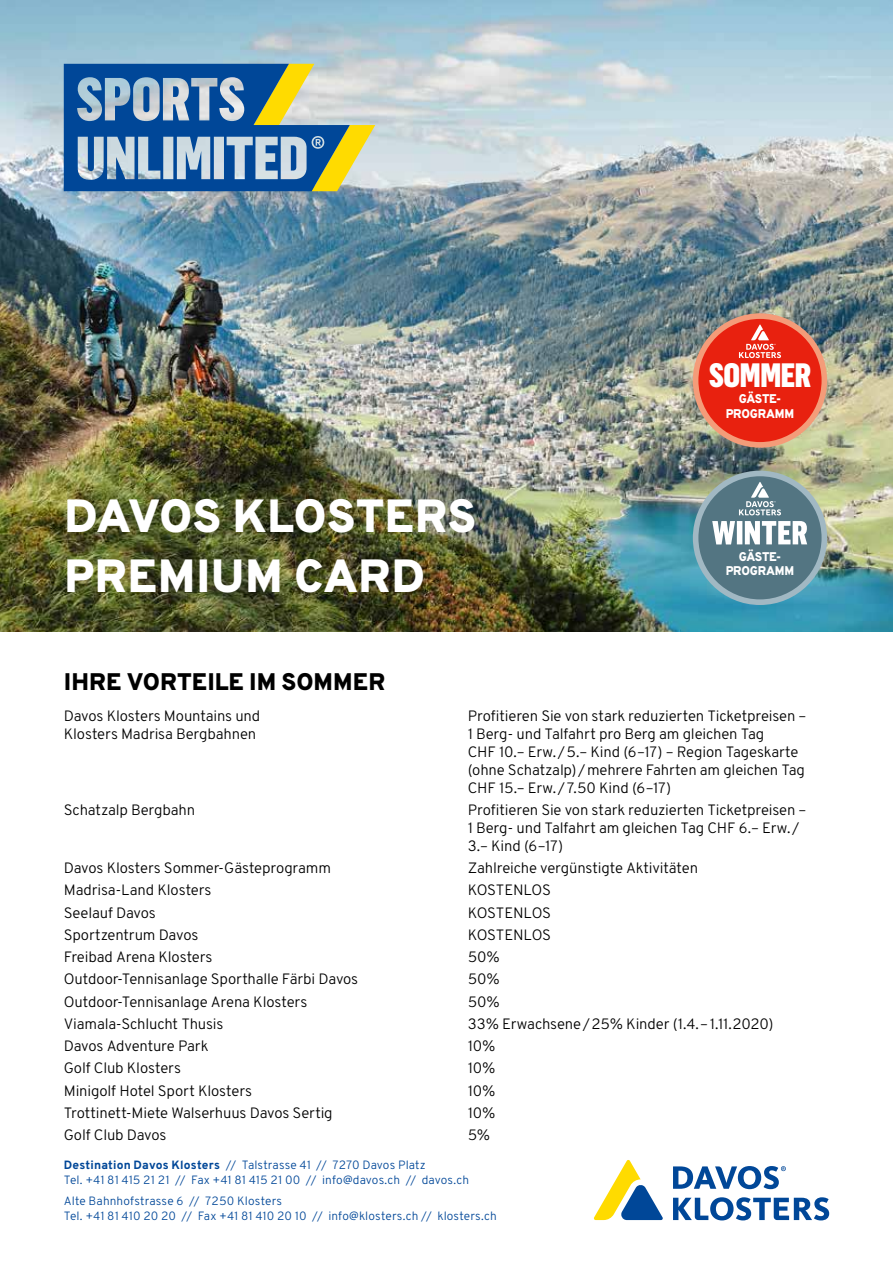
<style>
.page{position:relative;width:893px;height:1263px;background:#fff}
.page>*{position:absolute;margin:0;border:0;box-sizing:border-box;transform-origin:0 0}
.t1{font:800 46.5px/60px "Overpass";letter-spacing:.005em;color:#fff}
.t2{font:900 33.15px "Flama Cond";letter-spacing:-.015em;color:#fff}
.t3{font:800 24px "Overpass";color:#000}
.t4{font:300 15px/18px "Overpass";letter-spacing:-.01em;color:#000}
.t5{font:800 12.6px/14.2px "Overpass";letter-spacing:-.02em;color:#fff;text-align:center;scale:.95 1}
.t6{font:300 12px/15px "Overpass";letter-spacing:.01em;color:#004798}
.s1{font-weight:800}
</style>
<div class="page">
<svg style="left:594px;top:1160px;width:69px;height:60px"></svg>
<svg style="left:673px;top:1197px;width:156px;height:23px"></svg>
<svg style="left:673px;top:1166px;width:113px;height:23px"></svg>
<img style="left:0;top:0;width:893px;height:631px">
<svg style="left:64px;top:64px;width:311px;height:127px;background:#6e92a9"></svg>
<div style="left:693px;top:471px;width:134px;height:134px;background:#a1b8c3;border-radius:50%"></div>
<div style="left:698px;top:476px;width:123px;height:123px;background:#537582;border-radius:50%"></div>
<svg style="left:739px;top:482px;width:42px;height:33px"></svg>
<svg style="left:712px;top:521px;width:95px;height:23px"></svg>
<div style="left:693px;top:313px;width:134px;height:135px;background:#f49c79;border-radius:50%"></div>
<div style="left:698px;top:319px;width:123px;height:123px;background:#e8210f;border-radius:50%"></div>
<svg style="left:739px;top:324px;width:42px;height:34px"></svg>
<h1 class="t1" style="left:64px;top:487px;width:414px">DAVOS KLOSTERS<br>PREMIUM CARD</h1>
<h2 class="t2" style="left:709px;top:351px;width:104px">SOMMER</h2>
<p class="t5" style="left:726px;top:392px;width:73px">GÄSTE-<br>PROGRAMM</p>
<p class="t5" style="left:726px;top:549px;width:73px">GÄSTE-<br>PROGRAMM</p>
<h3 class="t3" style="left:64px;top:666px;width:323px">IHRE VORTEILE IM SOMMER</h3>
<p class="t4" style="left:64px;top:706px;width:198px">Davos Klosters Mountains und</p>
<p class="t4" style="left:468px;top:706px;width:340px">Profitieren Sie von stark reduzierten Ticketpreisen –</p>
<p class="t4" style="left:64px;top:724px;width:194px">Klosters Madrisa Bergbahnen</p>
<p class="t4" style="left:468px;top:724px;width:339px">1 Berg- und Talfahrt pro Berg am gleichen Tag<br>CHF 10.– Erw./5.– Kind (6–17) – Region Tageskarte (ohne Schatzalp)/mehrere Fahrten am gleichen Tag CHF 15.– Erw./7.50 Kind (6–17)</p>
<p class="t4" style="left:64px;top:801px;width:133px">Schatzalp Bergbahn</p>
<p class="t4" style="left:468px;top:801px;width:340px">Profitieren Sie von stark reduzierten Ticketpreisen –<br>1 Berg- und Talfahrt am gleichen Tag CHF 6.– Erw./<br>3.– Kind (6–17)</p>
<p class="t4" style="left:64px;top:859px;width:269px">Davos Klosters Sommer-Gästeprogramm</p>
<p class="t4" style="left:468px;top:859px;width:232px">Zahlreiche vergünstigte Aktivitäten</p>
<p class="t4" style="left:64px;top:881px;width:149px">Madrisa-Land Klosters</p>
<p class="t4" style="left:468px;top:881px;width:85px">KOSTENLOS</p>
<p class="t4" style="left:64px;top:903px;width:94px">Seelauf Davos</p>
<p class="t4" style="left:468px;top:903px;width:85px">KOSTENLOS</p>
<p class="t4" style="left:64px;top:926px;width:136px">Sportzentrum Davos</p>
<p class="t4" style="left:468px;top:926px;width:85px">KOSTENLOS</p>
<p class="t4" style="left:64px;top:948px;width:150px">Freibad Arena Klosters</p>
<p class="t4" style="left:468px;top:948px;width:34px">50%</p>
<p class="t4" style="left:64px;top:970px;width:296px">Outdoor-Tennisanlage Sporthalle Färbi Davos</p>
<p class="t4" style="left:468px;top:970px;width:34px">50%</p>
<p class="t4" style="left:64px;top:992px;width:245px">Outdoor-Tennisanlage Arena Klosters</p>
<p class="t4" style="left:468px;top:992px;width:34px">50%</p>
<p class="t4" style="left:64px;top:1015px;width:161px">Viamala-Schlucht Thusis</p>
<p class="t4" style="left:468px;top:1015px;width:307px">33% Erwachsene/25% Kinder (1.4.–1.11.2020)</p>
<p class="t4" style="left:64px;top:1037px;width:146px">Davos Adventure Park</p>
<p class="t4" style="left:468px;top:1037px;width:29px">10%</p>
<p class="t4" style="left:64px;top:1059px;width:119px">Golf Club Klosters</p>
<p class="t4" style="left:468px;top:1059px;width:29px">10%</p>
<p class="t4" style="left:64px;top:1081px;width:190px">Minigolf Hotel Sport Klosters</p>
<p class="t4" style="left:468px;top:1081px;width:29px">10%</p>
<p class="t4" style="left:64px;top:1104px;width:270px">Trottinett-Miete Walserhuus Davos Sertig</p>
<p class="t4" style="left:468px;top:1104px;width:29px">10%</p>
<p class="t4" style="left:64px;top:1126px;width:104px">Golf Club Davos</p>
<p class="t4" style="left:468px;top:1126px;width:24px">5%</p>
<p class="t6" style="left:64px;top:1157px;width:407px"><span class="s1">Destination Davos Klosters</span> // Talstrasse 41 // 7270 Davos Platz<br>Tel. +41 81 415 21 21 // Fax +41 81 415 21 00 // info@davos.ch // davos.ch</p>
<p class="t6" style="left:64px;top:1194px;width:434px">Alte Bahnhofstrasse 6 // 7250 Klosters<br>Tel. +41 81 410 20 20 // Fax +41 81 410 20 10 // info@klosters.ch // klosters.ch</p>
</div>
